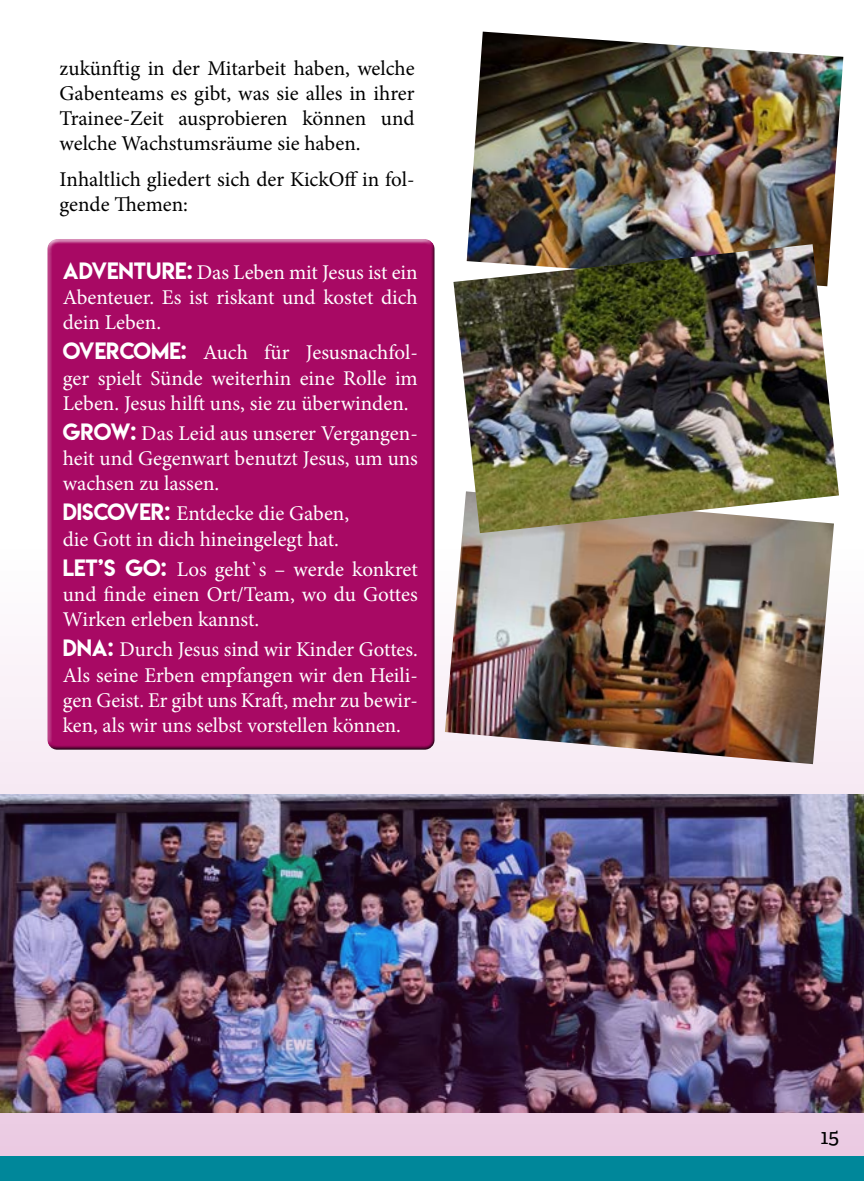
<style>
.page{position:relative;width:864px;height:1181px;background:#fff}
.page>*{position:absolute;margin:0;border:0;box-sizing:border-box;transform-origin:0 0}
.t1{font:21px/25.2px "Minion Pro";color:#fff;text-align:justify}
.t2{font:21px/25.2px "Minion Pro";color:#000;text-align:justify}
.t3{font:21px "Adelle";color:#000}
.s1{font-family:"Lemon Milk"}
</style>
<div class="page">
<img style="left:0;top:486px;width:863px;height:670px">
<img style="left:467px;top:32px;width:376px;height:212px">
<img style="left:444px;top:491px;width:389px;height:273px">
<img style="left:453px;top:244px;width:385px;height:289px">
<div style="left:0;top:1156px;width:863px;height:25px;background:#00879a"></div>
<div style="left:42px;top:233px;width:395px;height:514px;background:#fff;opacity:.75"></div>
<div style="left:45px;top:241px;width:395px;height:510px;background:#a80964"></div>
<p class="t2" style="left:60px;top:56px;width:356px">zukünftig in der Mitarbeit haben, welche Gabenteams es gibt, was sie alles in ihrer Trainee-Zeit ausprobieren können und welche Wachstumsräume sie haben.</p>
<p class="t2" style="left:60px;top:166px;width:356px">Inhaltlich gliedert sich der KickOff in fol&shy;gende Themen:</p>
<p class="t1" style="left:63px;top:259px;width:356px"><span class="s1">ADVENTURE:</span> Das Leben mit Jesus ist ein Abenteuer. Es ist riskant und kostet dich dein Leben.</p>
<p class="t1" style="left:63px;top:340px;width:356px"><span class="s1">OVERCOME:</span> Auch für Jesusnachfol&shy;ger spielt Sünde weiterhin eine Rolle im Leben. Jesus hilft uns, sie zu überwinden.</p>
<p class="t1" style="left:63px;top:421px;width:356px"><span class="s1">GROW:</span> Das Leid aus unserer Vergangen&shy;heit und Gegenwart benutzt Jesus, um uns wachsen zu lassen.</p>
<p class="t1" style="left:63px;top:501px;width:288px"><span class="s1">DISCOVER:</span> Entdecke die Gaben, die Gott in dich hineingelegt hat.</p>
<p class="t1" style="left:63px;top:556px;width:356px"><span class="s1">LET’S GO:</span> Los geht`s – werde konkret und finde einen Ort/Team, wo du Gottes Wirken erleben kannst.</p>
<p class="t1" style="left:63px;top:637px;width:356px"><span class="s1">DNA:</span> Durch Jesus sind wir Kinder Gottes.<br>Als seine Erben empfangen wir den Heili&shy;gen Geist. Er gibt uns Kraft, mehr zu bewir&shy;ken, als wir uns selbst vorstellen können.</p>
<p class="t3" style="left:820px;top:1123px;width:20px">15</p>
</div>
